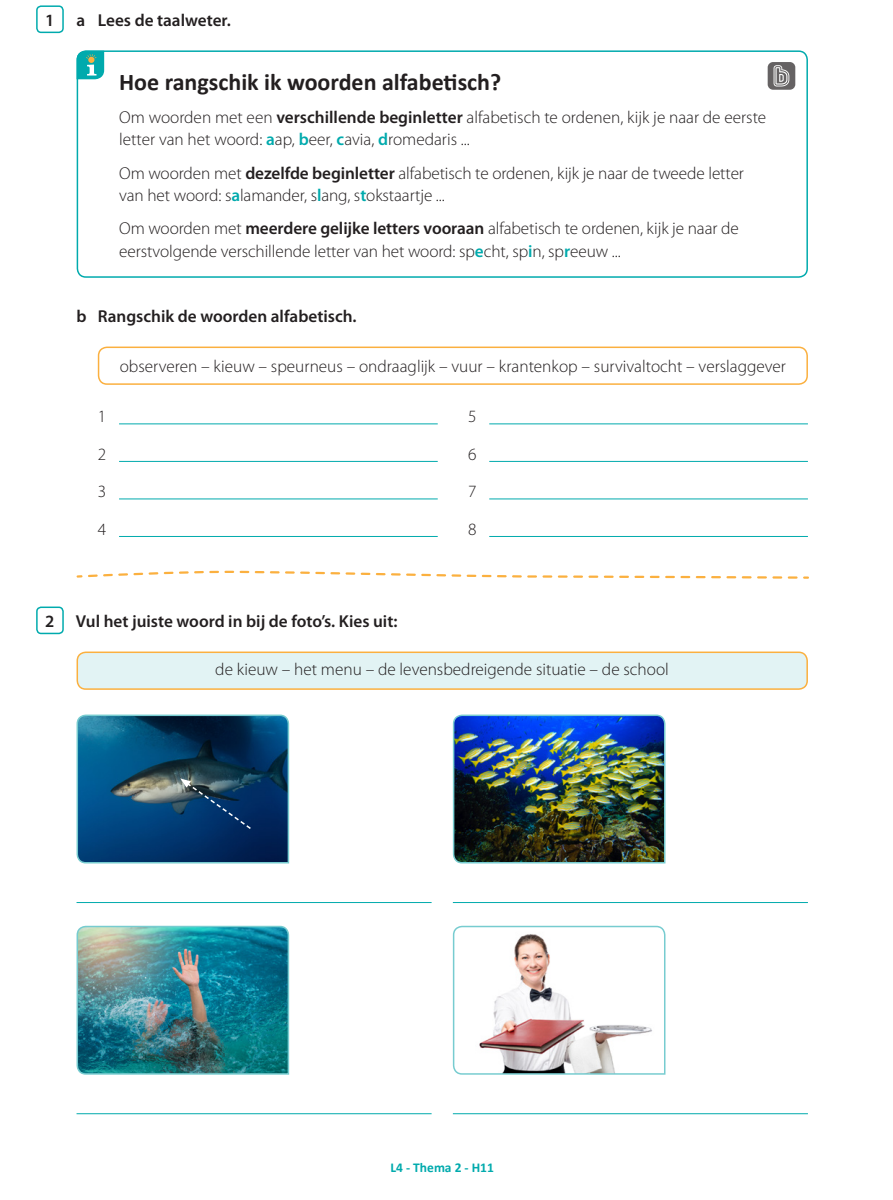
<style>
.page{position:relative;width:893px;height:1200px;background:#fff}
.page>*{position:absolute;margin:0;border:0;box-sizing:border-box;transform-origin:0 0}
.Spellingweter_Titel{font:700 24px "Calibri";color:#231f20}
.Body_11_5{font:300 17.25px/22.5px "Myriad Pro";letter-spacing:-.005em;color:#231f20}
.Body_schrijven_25pt{font:300 17.25px "Myriad Pro";color:#231f20}
.Opdracht{font:600 17.25px "Myriad Pro";color:#231f20}
.Opdracht_abc_W{font:600 17.25px "Myriad Pro";color:#231f20}
.Opdrachtnummer{font:600 17.25px "Myriad Pro";color:#231f20}
.t1{font:700 13.5px "Calibri";color:#00aaad}
.s1{font-weight:600}
.s2{font-weight:600;color:#00aaad}
</style>
<div class="page">
<svg style="left:76px;top:51px;width:29px;height:29px"></svg>
<div style="left:77px;top:50px;width:731px;height:228px;border:2px solid #00aaad;border-radius:9px"></div>
<svg style="left:768px;top:62px;width:27px;height:28px"></svg>
<svg style="left:774px;top:65px;width:15px;height:21px"></svg>
<div style="left:98px;top:346px;width:710px;height:39px;border:2px solid #fbb03f;border-radius:9px"></div>
<hr style="left:119px;top:423px;width:319px;height:1px;background:#00aaad">
<hr style="left:119px;top:461px;width:319px;height:1px;background:#00aaad">
<hr style="left:119px;top:498px;width:319px;height:1px;background:#00aaad">
<hr style="left:119px;top:536px;width:319px;height:1px;background:#00aaad">
<hr style="left:489px;top:423px;width:319px;height:1px;background:#00aaad">
<hr style="left:489px;top:461px;width:319px;height:1px;background:#00aaad">
<hr style="left:489px;top:498px;width:319px;height:1px;background:#00aaad">
<hr style="left:489px;top:536px;width:319px;height:1px;background:#00aaad">
<svg style="left:76px;top:570px;width:732px;height:9px"></svg>
<div style="left:77px;top:652px;width:730px;height:37px;background:#e2f3f4;border-radius:9px"></div>
<div style="left:77px;top:651px;width:731px;height:38px;border:2px solid #fbb03f;border-radius:9px"></div>
<hr style="left:77px;top:902px;width:355px;height:1px;background:#00aaad">
<hr style="left:77px;top:1113px;width:355px;height:1px;background:#00aaad">
<svg style="left:76px;top:714px;width:214px;height:150px"></svg>
<img style="left:76px;top:925px;width:214px;height:150px">
<hr style="left:453px;top:902px;width:355px;height:1px;background:#00aaad">
<hr style="left:453px;top:1113px;width:355px;height:1px;background:#00aaad">
<img style="left:452px;top:714px;width:214px;height:150px">
<svg style="left:452px;top:925px;width:214px;height:150px"></svg>
<div style="left:36px;top:5px;width:28px;height:28px;border:2px solid #00aaad;border-radius:4px"></div>
<div style="left:36px;top:606px;width:28px;height:28px;border:2px solid #00aaad;border-radius:4px"></div>
<p class="Opdrachtnummer" style="left:45px;top:9px;width:11px">1</p>
<p class="Opdracht" style="left:77px;top:9px;width:156px">a Lees de taalweter.</p>
<p class="Spellingweter_Titel" style="left:119px;top:66px;width:384px">Hoe rangschik ik woorden alfabetisch?</p>
<p class="Body_11_5" style="left:119px;top:106px;width:649px">Om woorden met een <span class="s1">verschillende beginletter</span> alfabetisch te ordenen, kijk je naar de eerste letter van het woord: <span class="s2">a</span>ap, <span class="s2">b</span>eer, <span class="s2">c</span>avia, <span class="s2">d</span>romedaris ...</p>
<p class="Body_11_5" style="left:119px;top:162px;width:626px">Om woorden met <span class="s1">dezelfde beginletter</span> alfabetisch te ordenen, kijk je naar de tweede letter van het woord: s<span class="s2">a</span>lamander, s<span class="s2">l</span>ang, s<span class="s2">t</span>okstaartje ...</p>
<p class="Body_11_5" style="left:119px;top:217px;width:621px">Om woorden met <span class="s1">meerdere gelijke letters vooraan</span> alfabetisch te ordenen, kijk je naar de eerstvolgende verschillende letter van het woord: sp<span class="s2">e</span>cht, sp<span class="s2">i</span>n, sp<span class="s2">r</span>eeuw ...</p>
<p class="Opdracht_abc_W" style="left:77px;top:305px;width:282px">b Rangschik de woorden alfabetisch.</p>
<p class="Body_schrijven_25pt" style="left:120px;top:357px;width:668px">observeren – kieuw – speurneus – ondraaglijk – vuur – krantenkop – survivaltocht – verslaggever</p>
<p class="Body_schrijven_25pt" style="left:98px;top:407px;width:10px">1</p>
<p class="Body_schrijven_25pt" style="left:98px;top:444px;width:10px">2</p>
<p class="Body_schrijven_25pt" style="left:98px;top:482px;width:10px">3</p>
<p class="Body_schrijven_25pt" style="left:98px;top:519px;width:10px">4</p>
<p class="Body_schrijven_25pt" style="left:468px;top:407px;width:10px">5</p>
<p class="Body_schrijven_25pt" style="left:468px;top:444px;width:10px">6</p>
<p class="Body_schrijven_25pt" style="left:468px;top:482px;width:10px">7</p>
<p class="Body_schrijven_25pt" style="left:468px;top:519px;width:10px">8</p>
<p class="Opdrachtnummer" style="left:45px;top:610px;width:11px">2</p>
<p class="Opdracht" style="left:76px;top:610px;width:323px">Vul het juiste woord in bij de foto’s. Kies uit:</p>
<p class="Body_11_5" style="left:215px;top:657px;width:455px">de kieuw – het menu – de levensbedreigende situatie – de school</p>
<p class="t1" style="left:390px;top:1158px;width:105px">L4 - Thema 2 - H11</p>
</div>
